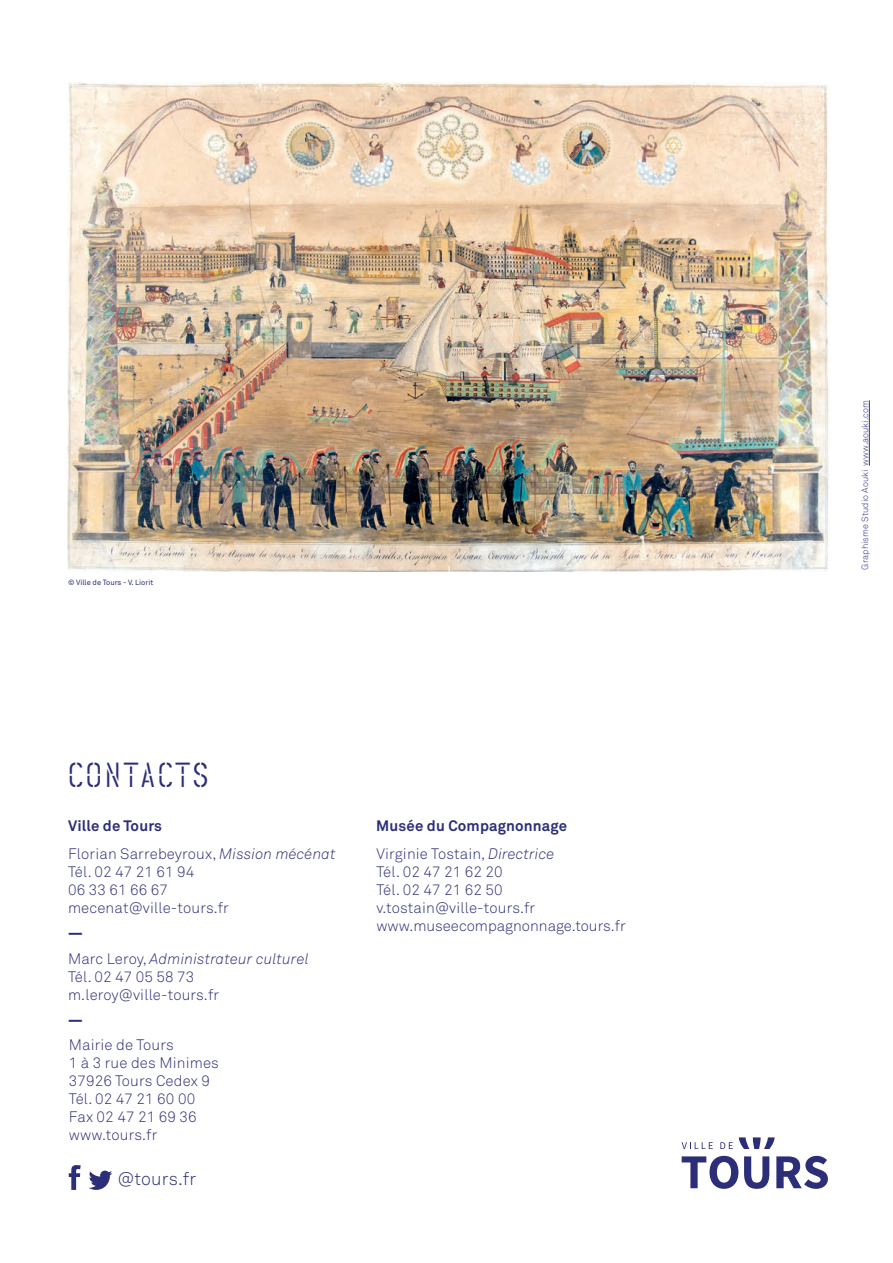
<style>
.page{position:relative;width:893px;height:1263px;background:#fff}
.page>*{position:absolute;margin:0;border:0;box-sizing:border-box;transform-origin:0 0}
.t1{font:300 36px "Offline";letter-spacing:.09em;color:#2d2e78}
.t2{font:18px "Akkurat Light Pro";letter-spacing:.01em;color:#2d2e78}
.t3{font:15px/18px "Akkurat Light Pro";letter-spacing:.01em;color:#2d2e78}
.t4{font:700 15px "Akkurat Pro";letter-spacing:.01em;color:#2d2e78}
.t5{font:9px "Akkurat Light Pro";letter-spacing:.01em;color:#2d2e78}
.t6{font:7.5px "Akkurat Pro";color:#2d2e78}
.s1{font-style:italic}
</style>
<div class="page">
<svg style="left:682px;top:1156px;width:56px;height:33px"></svg>
<svg style="left:744px;top:1156px;width:25px;height:33px"></svg>
<svg style="left:776px;top:1156px;width:52px;height:33px"></svg>
<svg style="left:682px;top:1142px;width:31px;height:7px"></svg>
<svg style="left:720px;top:1142px;width:13px;height:7px"></svg>
<svg style="left:739px;top:1137px;width:36px;height:12px"></svg>
<svg style="left:89px;top:1170px;width:23px;height:20px"></svg>
<svg style="left:69px;top:1165px;width:12px;height:25px"></svg>
<hr style="left:869px;top:400px;width:1px;height:65px;background:#2d2e78">
<img style="left:68px;top:83px;width:761px;height:488px">
<p class="t6" style="left:68px;top:578px;width:87px">© Ville de Tours - V. Liorit</p>
<h1 class="t1" style="left:68px;top:756px;width:142px">CONTACTS</h1>
<p class="t4" style="left:68px;top:816px;width:96px">Ville de Tours</p>
<p class="t4" style="left:376px;top:816px;width:192px">Musée du Compagnonnage</p>
<p class="t3" style="left:68px;top:844px;width:269px">Florian Sarrebeyroux, <span class="s1">Mission mécénat<br></span>Tél. 02 47 21 61 94<br>06 33 61 66 67<br>mecenat@ville-tours.fr</p>
<h1 class="t1" style="left:68px;top:914px;width:16px">—</h1>
<p class="t3" style="left:68px;top:949px;width:242px">Marc Leroy, <span class="s1">Administrateur culturel<br></span>Tél. 02 47 05 58 73 m.leroy@ville-tours.fr</p>
<h1 class="t1" style="left:68px;top:1001px;width:16px">—</h1>
<p class="t3" style="left:69px;top:1036px;width:152px">Mairie de Tours<br>1 à 3 rue des Minimes<br>37926 Tours Cedex 9<br>Tél. 02 47 21 60 00<br>Fax 02 47 21 69 36 www.tours.fr</p>
<p class="t2" style="left:118px;top:1167px;width:80px">@tours.fr</p>
<p class="t3" style="left:376px;top:844px;width:251px">Virginie Tostain, <span class="s1">Directrice<br></span>Tél. 02 47 21 62 20<br>Tél. 02 47 21 62 50 v.tostain@ville-tours.fr www.museecompagnonnage.tours.fr</p>
<p class="t5" style="left:860px;top:569px;width:171px;rotate:-90deg">Graphisme Studio Aouki www.aouki.com</p>
</div>
